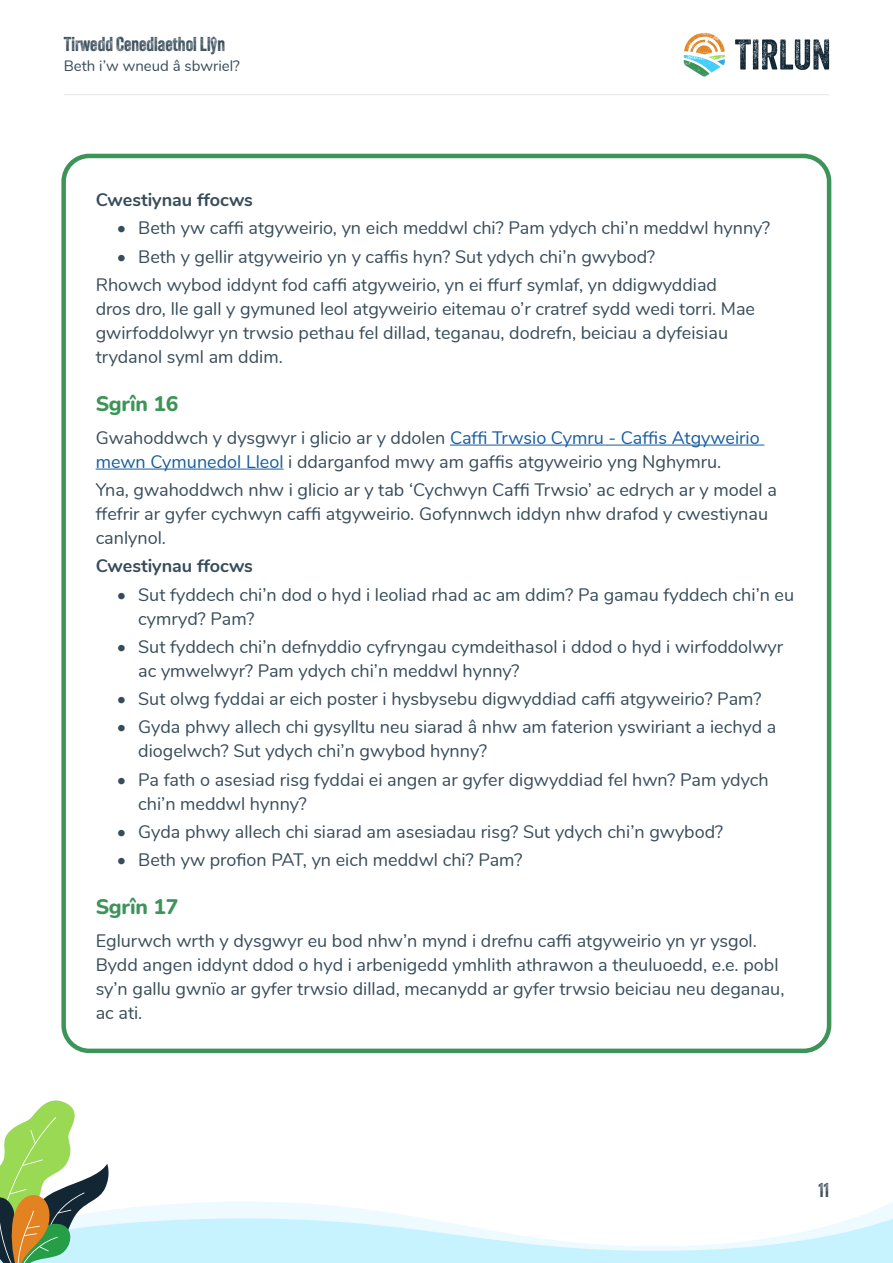
<style>
.page{position:relative;width:893px;height:1263px;background:#fff}
.page>*{position:absolute;margin:0;border:0;box-sizing:border-box;transform-origin:0 0}
.Page_section_heading{font:800 21px "Nunito";letter-spacing:-.01em;color:#3d9459}
.t1{font:19.5px "Veneer Two";color:#374c5a}
.Paragraph_Style_1{font:18px/24px "Nunito";color:#374c5a}
.Body_text{font:18px/24px "Nunito";color:#374c5a}
.Body_text-2{font:700 18px "Nunito";color:#374c5a}
.t2{font:15px "Nunito";color:#374c5a}
.s1{color:#175d9e}
</style>
<div class="page">
<svg style="left:735px;top:39px;width:94px;height:31px"></svg>
<svg style="left:684px;top:33px;width:41px;height:44px"></svg>
<hr style="left:64px;top:94px;width:765px;height:1px;background:#e6e7e9">
<svg style="left:0;top:1100px;width:893px;height:163px"></svg>
<hr style="left:450px;top:445px;width:314px;height:1px;background:#175d9e">
<hr style="left:96px;top:469px;width:188px;height:1px;background:#175d9e">
<div style="left:61px;top:154px;width:770px;height:899px;border:4px solid #3d9459;border-radius:26px"></div>
<p class="t1" style="left:64px;top:32px;width:163px">Tirwedd Cenedlaethol Llŷn</p>
<p class="t2" style="left:64px;top:54px;width:178px">Beth i’w wneud â sbwriel?</p>
<p class="Body_text-2" style="left:96px;top:187px;width:159px">Cwestiynau ffocws</p>
<p class="Paragraph_Style_1" style="left:117px;top:215px;width:655px">• Beth yw caffi atgyweirio, yn eich meddwl chi? Pam ydych chi’n meddwl hynny?</p>
<p class="Paragraph_Style_1" style="left:117px;top:243px;width:540px">• Beth y gellir atgyweirio yn y caffis hyn? Sut ydych chi’n gwybod?</p>
<p class="Paragraph_Style_1" style="left:96px;top:272px;width:661px">Rhowch wybod iddynt fod caffi atgyweirio, yn ei ffurf symlaf, yn ddigwyddiad dros dro, lle gall y gymuned leol atgyweirio eitemau o’r cratref sydd wedi torri. Mae gwirfoddolwyr yn trwsio pethau fel dillad, teganau, dodrefn, beiciau a dyfeisiau trydanol syml am ddim.</p>
<p class="Page_section_heading" style="left:96px;top:389px;width:84px">Sgrîn 16</p>
<p class="Paragraph_Style_1" style="left:96px;top:424px;width:665px">Gwahoddwch y dysgwyr i glicio ar y ddolen <span class="s1">Caffi Trwsio Cymru - Caffis Atgyweirio mewn Cymunedol Lleol</span> i ddarganfod mwy am gaffis atgyweirio yng Nghymru.</p>
<p class="Paragraph_Style_1" style="left:96px;top:477px;width:683px">Yna, gwahoddwch nhw i glicio ar y tab ‘Cychwyn Caffi Trwsio’ ac edrych ar y model a ffefrir ar gyfer cychwyn caffi atgyweirio. Gofynnwch iddyn nhw drafod y cwestiynau canlynol.</p>
<p class="Body_text-2" style="left:96px;top:553px;width:159px">Cwestiynau ffocws</p>
<p class="Paragraph_Style_1" style="left:138px;top:581px;width:657px;text-indent:-21px">• Sut fyddech chi’n dod o hyd i leoliad rhad ac am ddim? Pa gamau fyddech chi’n eu cymryd? Pam?</p>
<p class="Paragraph_Style_1" style="left:138px;top:633px;width:646px;text-indent:-21px">• Sut fyddech chi’n defnyddio cyfryngau cymdeithasol i ddod o hyd i wirfoddolwyr ac ymwelwyr? Pam ydych chi’n meddwl hynny?</p>
<p class="Paragraph_Style_1" style="left:117px;top:686px;width:646px">• Sut olwg fyddai ar eich poster i hysbysebu digwyddiad caffi atgyweirio? Pam?</p>
<p class="Paragraph_Style_1" style="left:138px;top:714px;width:640px;text-indent:-21px">• Gyda phwy allech chi gysylltu neu siarad â nhw am faterion yswiriant a iechyd a diogelwch? Sut ydych chi’n gwybod hynny?</p>
<p class="Paragraph_Style_1" style="left:138px;top:766px;width:632px;text-indent:-21px">• Pa fath o asesiad risg fyddai ei angen ar gyfer digwyddiad fel hwn? Pam ydych chi’n meddwl hynny?</p>
<p class="Paragraph_Style_1" style="left:117px;top:818px;width:608px">• Gyda phwy allech chi siarad am asesiadau risg? Sut ydych chi’n gwybod?</p>
<p class="Paragraph_Style_1" style="left:117px;top:847px;width:407px">• Beth yw profion PAT, yn eich meddwl chi? Pam?</p>
<p class="Page_section_heading" style="left:96px;top:892px;width:84px">Sgrîn 17</p>
<p class="Body_text" style="left:96px;top:927px;width:690px">Eglurwch wrth y dysgwyr eu bod nhw’n mynd i drefnu caffi atgyweirio yn yr ysgol.<br>Bydd angen iddynt ddod o hyd i arbenigedd ymhlith athrawon a theuluoedd, e.e. pobl sy’n gallu gwnïo ar gyfer trwsio dillad, mecanydd ar gyfer trwsio beiciau neu deganau, ac ati.</p>
<p class="t1" style="left:818px;top:1178px;width:12px">11</p>
</div>
